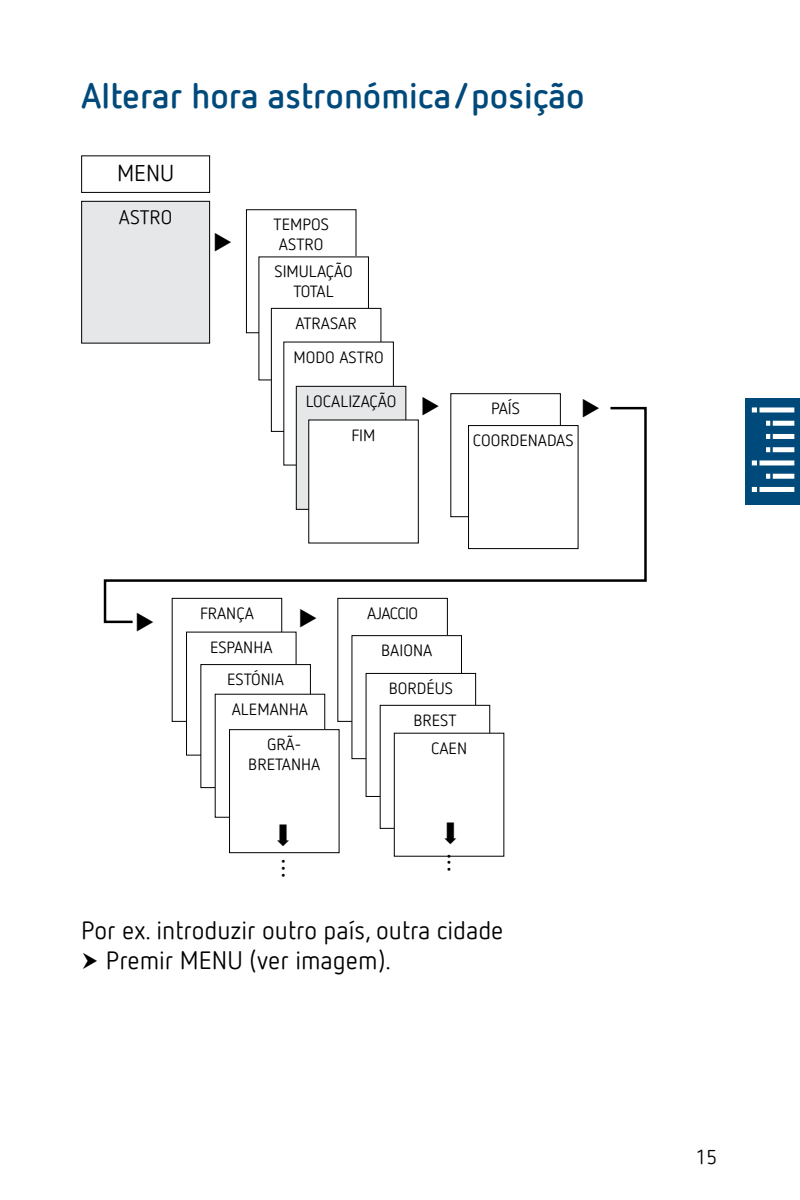
<style>
.page{position:relative;width:800px;height:1200px;background:#fff}
.page>*{position:absolute;margin:0;border:0;box-sizing:border-box;transform-origin:0 0}
.t1{font:700 35px "Netto Offc Pro";color:#004a7b}
.t2{font:30px "Netto Offc Pro";color:#000}
.t3{font:25px/30px "Netto Offc Pro";color:#000}
.t4{font:22.75px "Netto Offc Pro";color:#000}
.t5{font:20px "Netto Offc Pro";color:#000}
.t6{font:19.5px "Netto Offc Pro";color:#000}
.t7{font:16.25px/19.5px "Netto Offc Pro";color:#000}
.t8{font:16.25px "Netto Offc Pro";letter-spacing:-.04em;color:#000}
</style>
<div class="page">
<div style="left:745px;top:398px;width:55px;height:106px;background:#004a7b"></div>
<div style="left:752px;top:407px;width:42px;height:5px;background:#fff"></div>
<div style="left:766px;top:421px;width:28px;height:5px;background:#fff"></div>
<div style="left:766px;top:434px;width:28px;height:5px;background:#fff"></div>
<div style="left:766px;top:447px;width:28px;height:5px;background:#fff"></div>
<div style="left:766px;top:474px;width:28px;height:5px;background:#fff"></div>
<div style="left:752px;top:460px;width:42px;height:5px;background:#fff"></div>
<div style="left:752px;top:487px;width:42px;height:5px;background:#fff"></div>
<hr style="left:757px;top:406px;width:3px;height:92px;background:#004a7b">
<hr style="left:770px;top:419px;width:3px;height:36px;background:#004a7b">
<hr style="left:770px;top:470px;width:3px;height:14px;background:#004a7b">
<div style="left:82px;top:201px;width:128px;height:142px;background:#e6e7e8"></div>
<div style="left:81px;top:201px;width:129px;height:143px;border:1px solid #000"></div>
<div style="left:81px;top:155px;width:129px;height:38px;border:1px solid #000"></div>
<div style="left:246px;top:209px;width:111px;height:124px;border:1px solid #000"></div>
<div style="left:259px;top:257px;width:109px;height:123px;background:#fff"></div>
<div style="left:271px;top:308px;width:110px;height:124px;border:1px solid #000"></div>
<div style="left:284px;top:342px;width:109px;height:123px;background:#fff"></div>
<div style="left:296px;top:386px;width:110px;height:123px;background:#e6e7e8"></div>
<div style="left:296px;top:386px;width:110px;height:124px;border:1px solid #000"></div>
<div style="left:186px;top:632px;width:111px;height:124px;border:1px solid #000"></div>
<div style="left:201px;top:665px;width:109px;height:123px;background:#fff"></div>
<div style="left:200px;top:664px;width:111px;height:124px;border:1px solid #000"></div>
<div style="left:215px;top:694px;width:110px;height:123px;background:#fff"></div>
<div style="left:229px;top:729px;width:111px;height:124px;border:1px solid #000"></div>
<div style="left:351px;top:635px;width:111px;height:124px;border:1px solid #000"></div>
<div style="left:366px;top:673px;width:110px;height:123px;background:#fff"></div>
<div style="left:366px;top:673px;width:110px;height:124px;border:1px solid #000"></div>
<div style="left:380px;top:705px;width:110px;height:123px;background:#fff"></div>
<div style="left:380px;top:705px;width:110px;height:124px;border:1px solid #000"></div>
<div style="left:394px;top:733px;width:110px;height:123px;background:#fff"></div>
<svg style="left:103px;top:406px;width:544px;height:218px"></svg>
<svg style="left:423px;top:406px;width:16px;height:9px"></svg>
<svg style="left:583px;top:406px;width:16px;height:12px"></svg>
<svg style="left:137px;top:613px;width:16px;height:11px"></svg>
<svg style="left:300px;top:608px;width:16px;height:16px"></svg>
<h1 class="t1" style="left:81px;top:73px;width:505px">Alterar hora astronómica/posição</h1>
<h3 class="t4" style="left:117px;top:159px;width:59px">MENU</h3>
<p class="t6" style="left:119px;top:205px;width:55px">ASTRO</p>
<p class="t7" style="left:274px;top:214px;width:57px;text-align:center">TEMPOS<br>ASTRO</p>
<p class="t7" style="left:275px;top:261px;width:80px;text-align:center">SIMULAÇÃO<br>TOTAL</p>
<p class="t7" style="left:293px;top:306px;width:92px;line-height:33.8px">ATRASAR<br>MODO ASTRO</p>
<p class="t7" style="left:352px;top:384px;width:46px;line-height:33.8px;text-indent:-46px">LOCALIZAÇÃO<br>FIM</p>
<p class="t7" style="left:473px;top:392px;width:102px;line-height:32px;text-indent:18px">PAÍS<br>COORDENADAS</p>
<p class="t7" style="left:200px;top:603px;width:55px">FRANÇA</p>
<p class="t7" style="left:210px;top:637px;width:64px">ESPANHA</p>
<p class="t7" style="left:227px;top:669px;width:58px">ESTÓNIA</p>
<p class="t7" style="left:267px;top:691px;width:43px;line-height:35.5px;text-indent:-35px">ALEMANHA<br>GRÃ-</p>
<p class="t7" style="left:248px;top:754px;width:74px">BRETANHA</p>
<h2 class="t2" style="left:312px;top:858px;width:22px;rotate:90deg">...</h2>
<p class="t8" style="left:367px;top:603px;width:52px">AJACCIO</p>
<p class="t7" style="left:381px;top:640px;width:53px">BAIONA</p>
<p class="t7" style="left:389px;top:672px;width:69px;line-height:32px;text-align:right">BORDÉUS<br>BREST</p>
<p class="t7" style="left:431px;top:738px;width:38px">CAEN</p>
<h2 class="t2" style="left:478px;top:853px;width:22px;rotate:90deg">...</h2>
<h3 class="t3" style="left:106px;top:915px;width:399px;text-indent:-25px">Por ex. introduzir outro país, outra cidade<br>Premir MENU (ver imagem).</h3>
<p class="t5" style="left:696px;top:1144px;width:23px">15</p>
</div>
